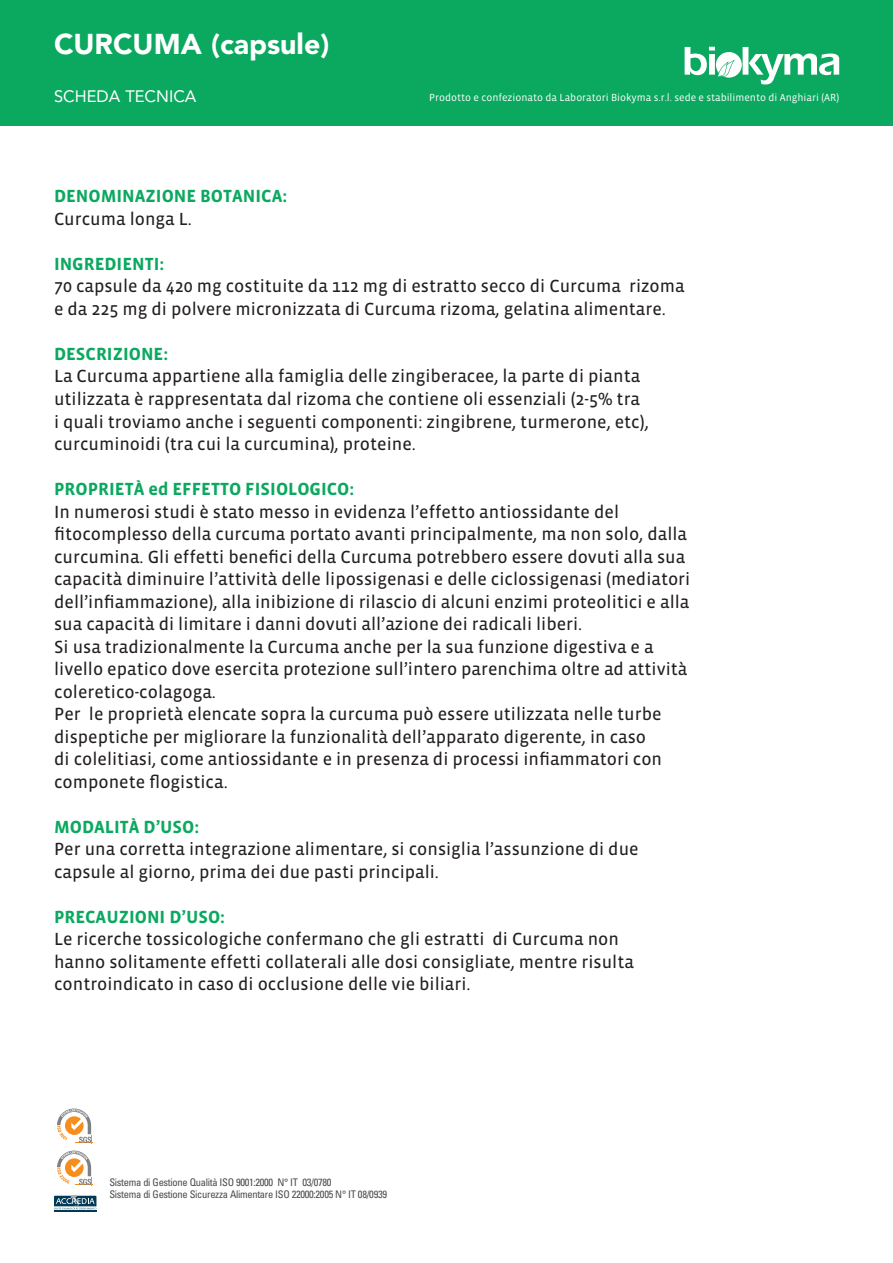
<style>
.page{position:relative;width:893px;height:1263px;background:#fff}
.page>*{position:absolute;margin:0;border:0;box-sizing:border-box;transform-origin:0 0}
.t1{font:900 28.5px "Avenir LT Std";color:#fff}
.t2{font:18px/22.5px "Vista Sans OT";color:#231f20}
.t3{font:700 18px "Vista Sans OT";color:#0ba860}
.t4{font:16.5px "Avenir LT Std";color:#fff}
.t5{font:condensed 10.5px/12px "Univers LT Std";letter-spacing:-.03em;color:#4b4c4d}
.t6{font:10.5px "Vista Sans OT";color:#fff}
</style>
<div class="page">
<div style="left:0;top:0;width:893px;height:126px;background:#0ba860"></div>
<svg style="left:743px;top:47px;width:96px;height:37px"></svg>
<div style="left:716px;top:52px;width:26px;height:26px;background:#fff;border-radius:50%"></div>
<svg style="left:685px;top:47px;width:50px;height:30px"></svg>
<svg style="left:57px;top:1150px;width:36px;height:36px"></svg>
<svg style="left:57px;top:1108px;width:36px;height:36px"></svg>
<hr style="left:54px;top:1210px;width:42px;height:2px;background:#003a55">
<svg style="left:54px;top:1195px;width:42px;height:14px"></svg>
<h1 class="t1" style="left:54px;top:27px;width:277px">CURCUMA (capsule)</h1>
<p class="t4" style="left:54px;top:87px;width:144px">SCHEDA TECNICA</p>
<p class="t6" style="left:429px;top:92px;width:411px">Prodotto e confezionato da Laboratori Biokyma s.r.l. sede e stabilimento di Anghiari (AR)</p>
<p class="t3" style="left:54px;top:187px;width:235px">DENOMINAZIONE BOTANICA:</p>
<p class="t2" style="left:54px;top:208px;width:139px">Curcuma longa L.</p>
<p class="t3" style="left:54px;top:255px;width:112px">INGREDIENTI:</p>
<p class="t2" style="left:54px;top:275px;width:632px">70 capsule da 420 mg costituite da 112 mg di estratto secco di Curcuma rizoma e da 225 mg di polvere micronizzata di Curcuma rizoma, gelatina alimentare.</p>
<p class="t3" style="left:54px;top:345px;width:116px">DESCRIZIONE:</p>
<p class="t2" style="left:54px;top:365px;width:596px">La Curcuma appartiene alla famiglia delle zingiberacee, la parte di pianta utilizzata è rappresentata dal rizoma che contiene oli essenziali (2-5% tra i quali troviamo anche i seguenti componenti: zingibrene, turmerone, etc), curcuminoidi (tra cui la curcumina), proteine.</p>
<p class="t3" style="left:54px;top:480px;width:302px">PROPRIETÀ ed EFFETTO FISIOLOGICO:</p>
<p class="t2" style="left:54px;top:500px;width:638px">In numerosi studi è stato messo in evidenza l’effetto antiossidante del fitocomplesso della curcuma portato avanti principalmente, ma non solo, dalla curcumina. Gli effetti benefici della Curcuma potrebbero essere dovuti alla sua capacità diminuire l’attività delle lipossigenasi e delle ciclossigenasi (mediatori dell’infiammazione), alla inibizione di rilascio di alcuni enzimi proteolitici e alla sua capacità di limitare i danni dovuti all’azione dei radicali liberi.<br>Si usa tradizionalmente la Curcuma anche per la sua funzione digestiva e a livello epatico dove esercita protezione sull’intero parenchima oltre ad attività coleretico-colagoga.<br>Per le proprietà elencate sopra la curcuma può essere utilizzata nelle turbe dispeptiche per migliorare la funzionalità dell’apparato digerente, in caso<br>di colelitiasi, come antiossidante e in presenza di processi infiammatori con componete flogistica.</p>
<p class="t3" style="left:54px;top:817px;width:147px">MODALITÀ D’USO:</p>
<p class="t2" style="left:54px;top:838px;width:586px">Per una corretta integrazione alimentare, si consiglia l’assunzione di due capsule al giorno, prima dei due pasti principali.</p>
<p class="t3" style="left:54px;top:907px;width:173px">PRECAUZIONI D’USO:</p>
<p class="t2" style="left:54px;top:928px;width:581px">Le ricerche tossicologiche confermano che gli estratti di Curcuma non hanno solitamente effetti collaterali alle dosi consigliate, mentre risulta controindicato in caso di occlusione delle vie biliari.</p>
<p class="t5" style="left:109px;top:1176px;width:279px">Sistema di Gestione Qualità ISO 9001:2000 N° IT 03/0780<br>Sistema di Gestione Sicurezza Alimentare ISO 22000:2005 N° IT 08/0939</p>
</div>
